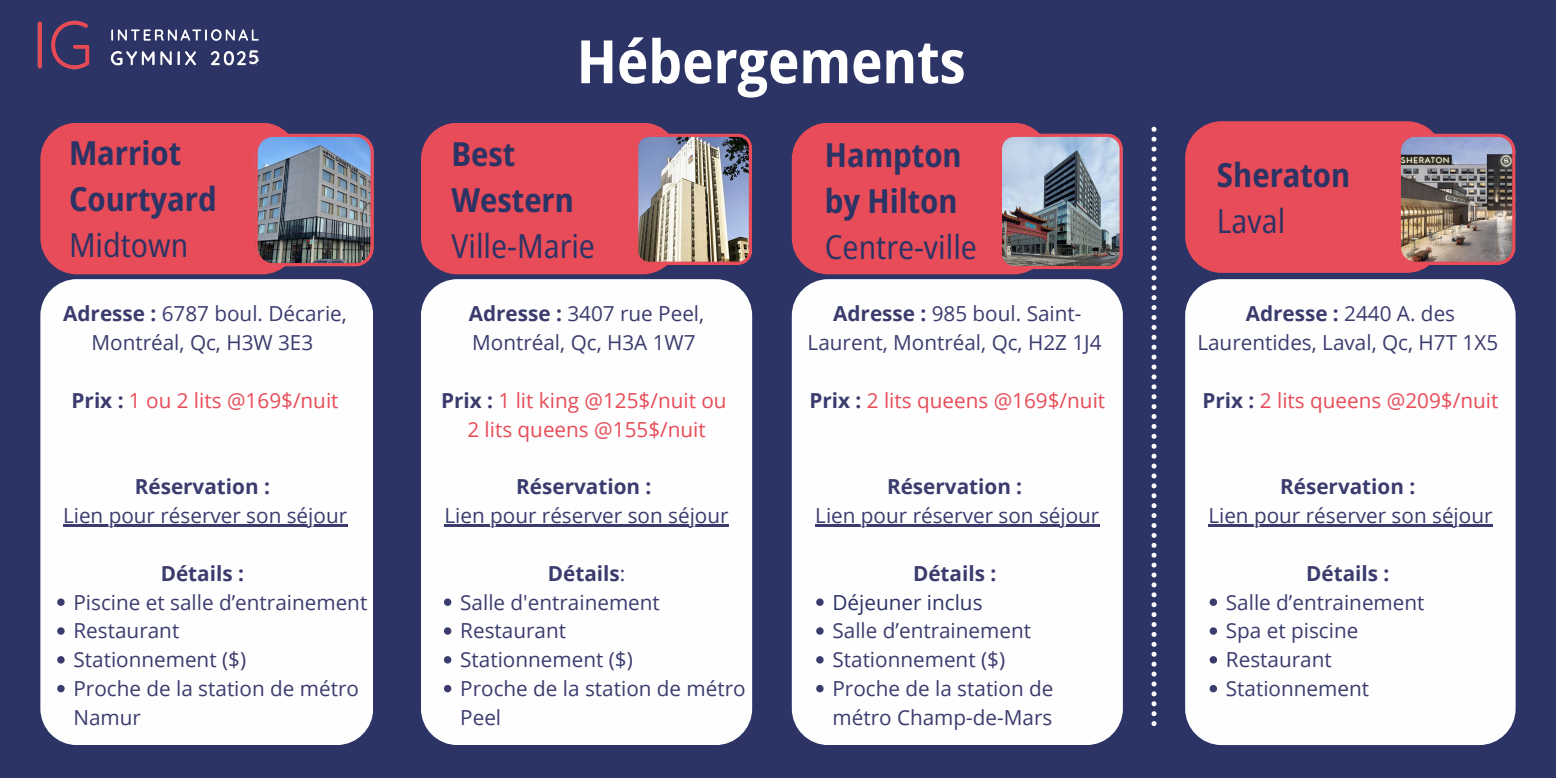
<style>
.page{position:relative;width:1556px;height:778px;background:#fff}
.page>*{position:absolute;margin:0;border:0;box-sizing:border-box;transform-origin:0 0}
.t1{font:700 semi-condensed 59.85px "Open Sans";color:#fff}
.t2{font:700 semi-condensed 33px/46.1px "Open Sans";color:#2c3365}
.t3{font:20.7px/28.8px "Open Sans";color:#3b3c6e}
.t4{font:20.7px "Open Sans";color:#e74c58}
.t5{font:700 20.7px "Open Sans";color:#3b3c6e}
.t6{font:20.7px "Open Sans";color:#2c3365}
.t7{font:700 19.62px "Quicksand";color:#fff}
.s1{font-weight:400}
.s2{font-weight:700}
.s3{font-weight:700;color:#3b3c6e}
</style>
<div class="page">
<div style="left:0;top:0;width:1555px;height:778px;background:#2c3365"></div>
<div style="left:421px;top:123px;width:258px;height:151px;background:#e74c58;border-radius:36px"></div>
<div style="left:40px;top:123px;width:258px;height:151px;background:#e74c58;border-radius:36px"></div>
<div style="left:791px;top:123px;width:259px;height:151px;background:#e74c58;border-radius:36px"></div>
<div style="left:1185px;top:121px;width:258px;height:152px;background:#e74c58;border-radius:36px"></div>
<svg style="left:1151px;top:127px;width:5px;height:599px"></svg>
<div style="left:421px;top:279px;width:331px;height:466px;background:#fefefe;border-radius:36px"></div>
<hr style="left:444px;top:524px;width:284px;height:2px;background:#3b3c6e">
<svg style="left:444px;top:598px;width:7px;height:8px"></svg>
<svg style="left:444px;top:627px;width:7px;height:7px"></svg>
<svg style="left:444px;top:656px;width:7px;height:7px"></svg>
<svg style="left:444px;top:685px;width:7px;height:7px"></svg>
<img style="left:37px;top:20px;width:222px;height:50px">
<svg style="left:247px;top:48px;width:12px;height:19px"></svg>
<div style="left:40px;top:279px;width:333px;height:465px;background:#fefefe"></div>
<hr style="left:63px;top:524px;width:284px;height:2px;background:#3b3c6e">
<svg style="left:57px;top:598px;width:8px;height:8px"></svg>
<svg style="left:57px;top:627px;width:8px;height:7px"></svg>
<svg style="left:57px;top:656px;width:8px;height:7px"></svg>
<svg style="left:57px;top:685px;width:8px;height:7px"></svg>
<div style="left:791px;top:279px;width:331px;height:465px;background:#fefefe"></div>
<hr style="left:815px;top:524px;width:284px;height:2px;background:#3b3c6e">
<svg style="left:816px;top:598px;width:7px;height:8px"></svg>
<svg style="left:816px;top:627px;width:7px;height:7px"></svg>
<svg style="left:816px;top:656px;width:7px;height:7px"></svg>
<svg style="left:816px;top:685px;width:7px;height:7px"></svg>
<div style="left:1185px;top:279px;width:330px;height:466px;background:#fefefe;border-radius:36px"></div>
<hr style="left:1208px;top:524px;width:284px;height:2px;background:#3b3c6e">
<svg style="left:1209px;top:598px;width:7px;height:8px"></svg>
<svg style="left:1209px;top:627px;width:7px;height:7px"></svg>
<svg style="left:1209px;top:656px;width:7px;height:7px"></svg>
<svg style="left:1209px;top:685px;width:7px;height:7px"></svg>
<img style="left:254px;top:133px;width:120px;height:133px">
<img style="left:635px;top:133px;width:117px;height:132px">
<img style="left:999px;top:133px;width:123px;height:136px">
<img style="left:1397px;top:133px;width:118px;height:132px">
<p class="t7" style="left:248px;top:45px;width:13px">5</p>
<p class="t1" style="left:576px;top:19px;width:390px">Hébergements</p>
<p class="t2" style="left:69px;top:129px;width:149px">Marriot<br>Courtyard<br><span class="s1">Midtown</span></p>
<h2 class="t2" style="left:824px;top:131px;width:154px">Hampton by Hilton<br><span class="s1">Centre-ville</span></h2>
<p class="t2" style="left:451px;top:130px;width:145px">Best<br>Western<br><span class="s1">Ville-Marie</span></p>
<p class="t3" style="left:63px;top:299px;width:285px;text-align:center"><span class="s2">Adresse :</span> 6787 boul. Décarie,<br>Montréal, Qc, H3W 3E3</p>
<p class="t4" style="left:72px;top:386px;width:268px"><span class="s3">Prix :</span> 1 ou 2 lits @169$/nuit</p>
<p class="t5" style="left:135px;top:472px;width:137px">Réservation :</p>
<p class="t3" style="left:63px;top:500px;width:285px">Lien pour réserver son séjour</p>
<p class="t5" style="left:161px;top:558px;width:85px">Détails :</p>
<p class="t3" style="left:73px;top:587px;width:295px">Piscine et salle d’entrainement</p>
<p class="t3" style="left:73px;top:616px;width:107px">Restaurant</p>
<p class="t3" style="left:73px;top:644px;width:174px">Stationnement ($)</p>
<p class="t3" style="left:73px;top:673px;width:287px">Proche de la station de métro<br>Namur</p>
<p class="t3" style="left:469px;top:299px;width:237px"><span class="s2">Adresse :</span> 3407 rue Peel,<br>Montréal, Qc, H3A 1W7</p>
<p class="t4" style="left:441px;top:385px;width:287px"><span class="s3">Prix :</span> 1 lit king @125$/nuit ou</p>
<p class="t4" style="left:467px;top:414px;width:240px">2 lits queens @155$/nuit</p>
<h3 class="t5" style="left:516px;top:472px;width:137px">Réservation :</h3>
<p class="t3" style="left:444px;top:500px;width:286px">Lien pour réserver son séjour</p>
<p class="t5" style="left:548px;top:558px;width:79px">Détails<span class="s1">:</span></p>
<p class="t3" style="left:460px;top:587px;width:201px">Salle d'entrainement</p>
<p class="t3" style="left:460px;top:616px;width:107px">Restaurant</p>
<h1 class="t3" style="left:460px;top:644px;width:174px">Stationnement ($)</h1>
<h2 class="t3" style="left:460px;top:673px;width:287px">Proche de la station de métro<br>Peel</h2>
<p class="t3" style="left:807px;top:299px;width:295px;text-align:center"><span class="s2">Adresse :</span> 985 boul. Saint-<br>Laurent, Montréal, Qc, H2Z 1J4</p>
<h2 class="t4" style="left:809px;top:386px;width:297px"><span class="s3">Prix :</span> 2 lits queens @169$/nuit</h2>
<p class="t5" style="left:887px;top:472px;width:137px">Réservation :</p>
<p class="t3" style="left:815px;top:500px;width:285px">Lien pour réserver son séjour</p>
<p class="t5" style="left:913px;top:558px;width:85px">Détails :</p>
<p class="t6" style="left:832px;top:587px;width:151px">Déjeuner inclus</p>
<p class="t3" style="left:832px;top:616px;width:200px">Salle d’entrainement</p>
<h3 class="t3" style="left:832px;top:644px;width:174px">Stationnement ($)</h3>
<p class="t3" style="left:832px;top:673px;width:222px">Proche de la station de métro Champ-de-Mars</p>
<p class="t2" style="left:1216px;top:151px;width:135px">Sheraton<br><span class="s1">Laval</span></p>
<p class="t3" style="left:1197px;top:299px;width:302px;text-align:center"><span class="s2">Adresse :</span> 2440 A. des<br>Laurentides, Laval, Qc, H7T 1X5</p>
<p class="t4" style="left:1202px;top:386px;width:297px"><span class="s3">Prix :</span> 2 lits queens @209$/nuit</p>
<p class="t5" style="left:1280px;top:472px;width:137px">Réservation :</p>
<h2 class="t3" style="left:1208px;top:500px;width:285px">Lien pour réserver son séjour</h2>
<p class="t5" style="left:1305px;top:558px;width:85px">Détails :</p>
<p class="t3" style="left:1225px;top:587px;width:200px">Salle d’entrainement</p>
<p class="t3" style="left:1225px;top:616px;width:134px">Spa et piscine</p>
<p class="t3" style="left:1225px;top:644px;width:107px">Restaurant</p>
<p class="t3" style="left:1225px;top:673px;width:145px">Stationnement</p>
</div>
